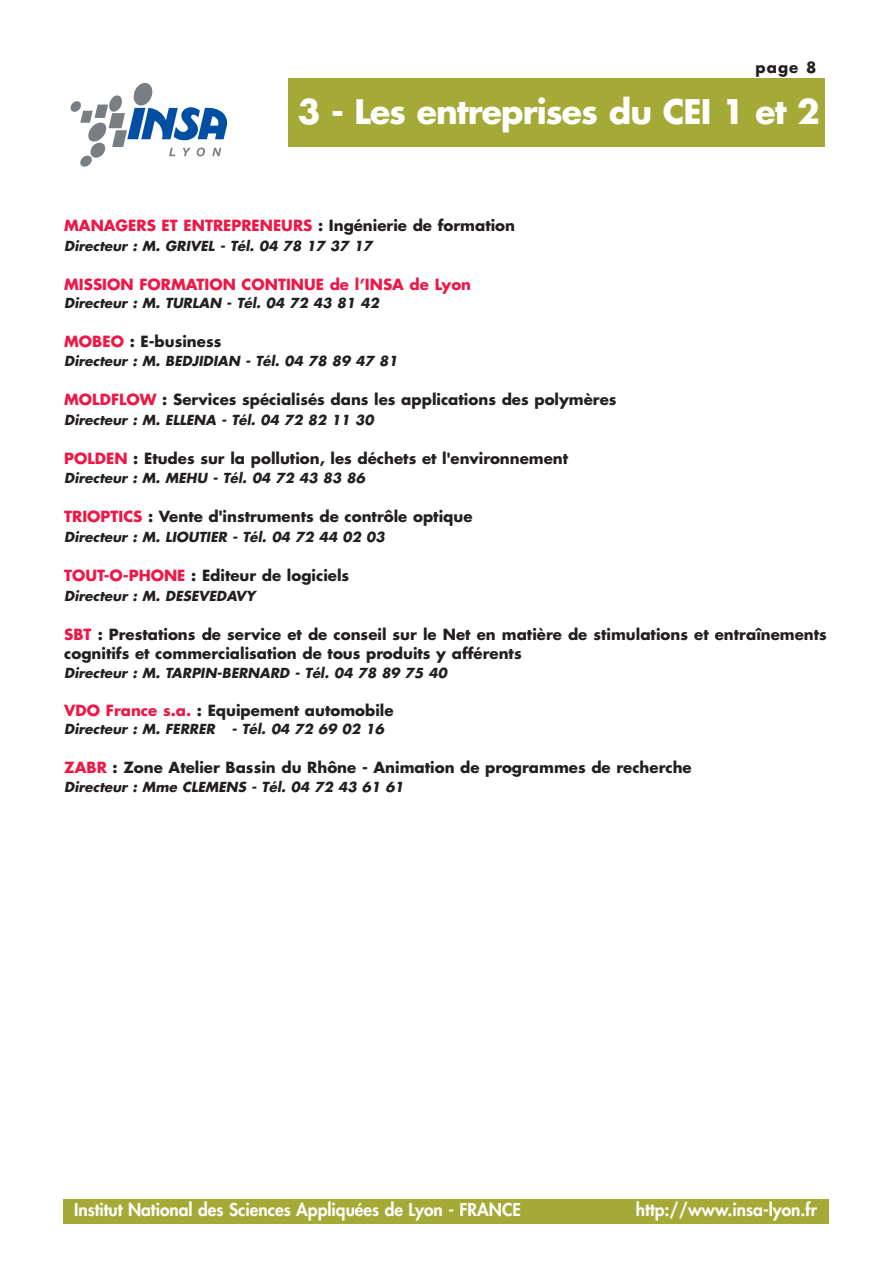
<style>
.page{position:relative;width:893px;height:1263px;background:#fff}
.page>*{position:absolute;margin:0;border:0;box-sizing:border-box;transform-origin:0 0}
.t1{font:700 33px "Futura";letter-spacing:-.03em;color:#fff}
.t2{font:800 17.25px "Futura";color:#fff}
.t3{font:700 15px/19.5px "Futura";color:#231f20}
.t4{font:700 15px "Futura";color:#ed1846}
.t5{font:italic 700 13.5px "Futura";color:#231f20}
.s1{color:#231f20}
.s2{color:#ed1846}
</style>
<div class="page">
<div style="left:288px;top:79px;width:536px;height:68px;background:#a5aa37"></div>
<div style="left:63px;top:1199px;width:765px;height:25px;background:#a5aa37"></div>
<svg style="left:70px;top:83px;width:158px;height:84px"></svg>
<p class="t3" style="left:755px;top:59px;width:62px">page 8</p>
<h1 class="t1" style="left:298px;top:97px;width:523px">3 - Les entreprises du CEI 1 et 2</h1>
<p class="t4" style="left:64px;top:219px;width:452px">MANAGERS ET ENTREPRENEURS <span class="s1">: Ingénierie de formation</span></p>
<p class="t5" style="left:64px;top:240px;width:309px">Directeur : M. GRIVEL - Tél. 04 78 17 37 17</p>
<p class="t4" style="left:64px;top:277px;width:408px">MISSION FORMATION CONTINUE de l’INSA de Lyon</p>
<p class="t5" style="left:64px;top:297px;width:316px">Directeur : M. TURLAN - Tél. 04 72 43 81 42</p>
<p class="t3" style="left:64px;top:333px;width:159px"><span class="s2">MOBEO</span> : E-business</p>
<p class="t5" style="left:64px;top:355px;width:335px">Directeur : M. BEDJIDIAN - Tél. 04 78 89 47 81</p>
<p class="t3" style="left:64px;top:391px;width:554px"><span class="s2">MOLDFLOW</span> : Services spécialisés dans les applications des polymères</p>
<p class="t5" style="left:64px;top:414px;width:311px">Directeur : M. ELLENA - Tél. 04 72 82 11 30</p>
<p class="t3" style="left:64px;top:450px;width:505px"><span class="s2">POLDEN</span> : Etudes sur la pollution, les déchets et l'environnement</p>
<p class="t5" style="left:64px;top:472px;width:302px">Directeur : M. MEHU - Tél. 04 72 43 83 86</p>
<p class="t3" style="left:64px;top:508px;width:410px"><span class="s2">TRIOPTICS</span> : Vente d'instruments de contrôle optique</p>
<p class="t5" style="left:64px;top:531px;width:322px">Directeur : M. LIOUTIER - Tél. 04 72 44 02 03</p>
<p class="t3" style="left:64px;top:567px;width:286px"><span class="s2">TOUT-O-PHONE</span> : Editeur de logiciels</p>
<p class="t5" style="left:64px;top:589px;width:193px">Directeur : M. DESEVEDAVY</p>
<p class="t3" style="left:64px;top:626px;width:764px"><span class="s2">SBT</span> : Prestations de service et de conseil sur le Net en matière de stimulations et entraînements cognitifs et commercialisation de tous produits y afférents</p>
<p class="t5" style="left:64px;top:666px;width:384px">Directeur : M. TARPIN-BERNARD - Tél. 04 78 89 75 40</p>
<p class="t3" style="left:64px;top:702px;width:331px"><span class="s2">VDO France s.a.</span> : Equipement automobile</p>
<p class="t5" style="left:64px;top:723px;width:321px">Directeur : M. FERRER - Tél. 04 72 69 02 16</p>
<p class="t3" style="left:64px;top:759px;width:629px"><span class="s2">ZABR</span> : Zone Atelier Bassin du Rhône - Animation de programmes de recherche</p>
<p class="t5" style="left:64px;top:781px;width:341px">Directeur : Mme CLEMENS - Tél. 04 72 43 61 61</p>
<p class="t2" style="left:74px;top:1201px;width:448px">Institut National des Sciences Appliquées de Lyon - FRANCE</p>
<p class="t2" style="left:636px;top:1201px;width:183px">http://www.insa-lyon.fr</p>
</div>
